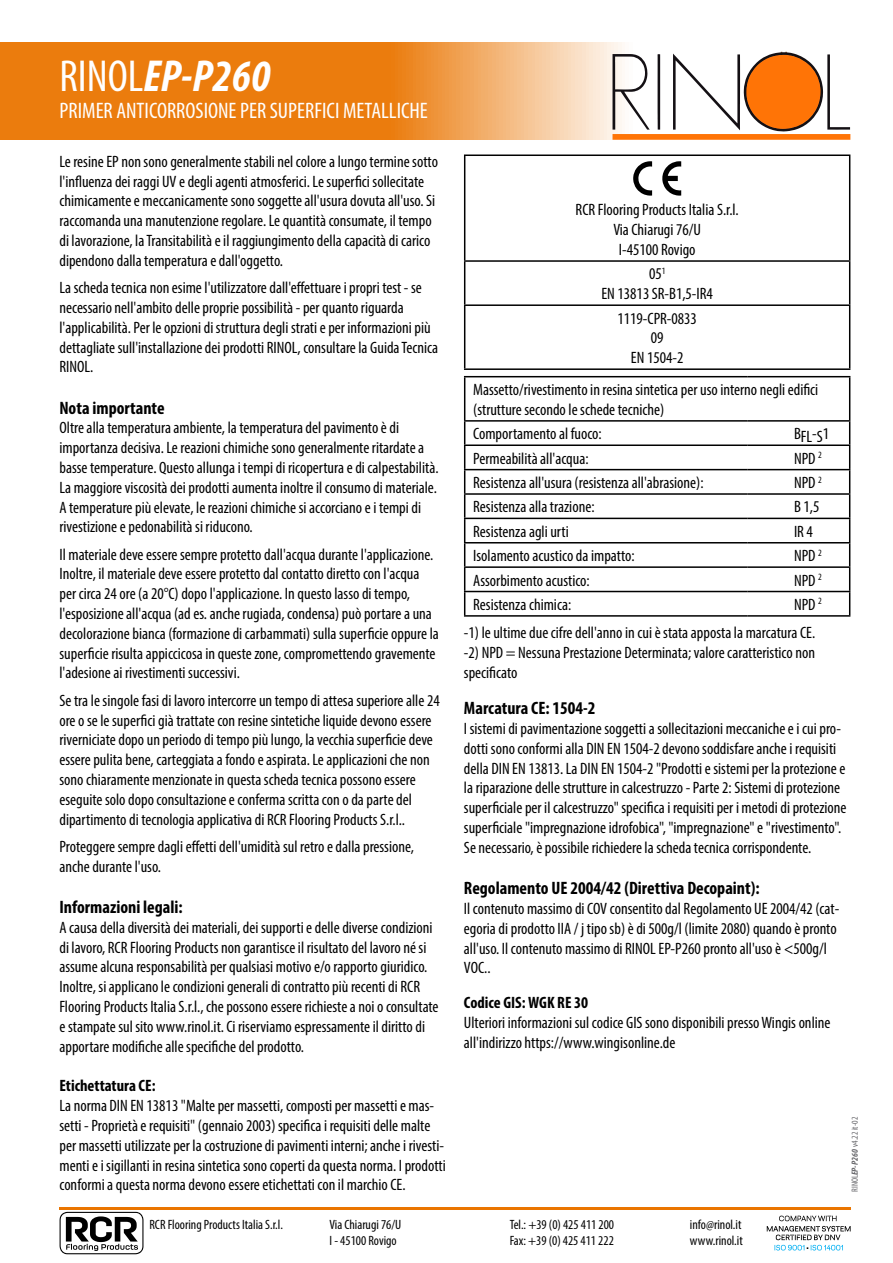
<style>
.page{position:relative;width:893px;height:1263px;background:#fff}
.page>*{position:absolute;margin:0;border:0;box-sizing:border-box;transform-origin:0 0}
.t1{font:italic 700 condensed 45px "Myriad Pro";color:#fff}
.t2{font:condensed 22.5px "Myriad Pro";color:#fff}
.t3{font:700 condensed 18px "Myriad Pro";color:#000}
.t4{font:condensed 16.5px/19.8px "Myriad Pro";color:#000}
.t5{font:700 condensed 16.5px "Myriad Pro";color:#000}
.t6{font:condensed 13.5px/16.2px "Myriad Pro";color:#000}
.t7{font:condensed 9px "Myriad Pro";color:#67676b}
.s1{font-weight:400;font-style:normal}
.s2{font-weight:700;font-style:italic}
</style>
<div class="page">
<hr style="left:464px;top:154px;width:386px;height:2px;background:#000">
<hr style="left:464px;top:156px;width:1px;height:104px;background:#000">
<hr style="left:849px;top:156px;width:1px;height:104px;background:#000">
<hr style="left:464px;top:260px;width:386px;height:2px;background:#000">
<hr style="left:464px;top:262px;width:1px;height:42px;background:#000">
<hr style="left:849px;top:262px;width:1px;height:42px;background:#000">
<hr style="left:464px;top:304px;width:386px;height:2px;background:#000">
<hr style="left:464px;top:306px;width:1px;height:62px;background:#000">
<hr style="left:849px;top:306px;width:1px;height:62px;background:#000">
<hr style="left:464px;top:368px;width:386px;height:2px;background:#000">
<svg style="left:633px;top:161px;width:19px;height:35px"></svg>
<svg style="left:662px;top:161px;width:19px;height:35px"></svg>
<hr style="left:464px;top:376px;width:283px;height:1px;background:#000">
<hr style="left:464px;top:377px;width:1px;height:43px;background:#000">
<hr style="left:747px;top:376px;width:103px;height:1px;background:#000">
<hr style="left:849px;top:377px;width:1px;height:43px;background:#000">
<hr style="left:464px;top:420px;width:283px;height:2px;background:#000">
<hr style="left:747px;top:420px;width:103px;height:2px;background:#000">
<hr style="left:464px;top:444px;width:283px;height:2px;background:#000">
<hr style="left:747px;top:444px;width:103px;height:2px;background:#000">
<hr style="left:464px;top:469px;width:283px;height:1px;background:#000">
<hr style="left:747px;top:469px;width:103px;height:1px;background:#000">
<hr style="left:464px;top:493px;width:283px;height:2px;background:#000">
<hr style="left:747px;top:493px;width:103px;height:2px;background:#000">
<hr style="left:464px;top:518px;width:283px;height:1px;background:#000">
<hr style="left:747px;top:518px;width:103px;height:1px;background:#000">
<hr style="left:464px;top:542px;width:283px;height:1px;background:#000">
<hr style="left:747px;top:542px;width:103px;height:1px;background:#000">
<hr style="left:464px;top:566px;width:283px;height:2px;background:#000">
<hr style="left:747px;top:566px;width:103px;height:2px;background:#000">
<hr style="left:464px;top:591px;width:283px;height:1px;background:#000">
<svg style="left:464px;top:422px;width:1px;height:193px"></svg>
<hr style="left:747px;top:591px;width:103px;height:1px;background:#000">
<svg style="left:849px;top:422px;width:1px;height:193px"></svg>
<hr style="left:464px;top:615px;width:283px;height:2px;background:#000">
<hr style="left:747px;top:615px;width:103px;height:2px;background:#000">
<hr style="left:59px;top:1207px;width:791px;height:2px;background:#ea7500">
<svg style="left:0;top:42px;width:851px;height:98px;background:#ef9943"></svg>
<svg style="left:612px;top:54px;width:38px;height:76px"></svg>
<svg style="left:657px;top:54px;width:3px;height:76px"></svg>
<svg style="left:673px;top:52px;width:177px;height:80px"></svg>
<div style="left:612px;top:134px;width:238px;height:6px;background:#ff7406"></div>
<svg style="left:60px;top:1212px;width:83px;height:42px"></svg>
<svg style="left:767px;top:1215px;width:84px;height:36px"></svg>
<h1 class="t1" style="left:60px;top:48px;width:212px"><span class="s1">RINOL</span>EP-P260</h1>
<h2 class="t2" style="left:60px;top:97px;width:370px">PRIMER ANTICORROSIONE PER SUPERFICI METALLICHE</h2>
<p class="t4" style="left:59px;top:151px;width:380px">Le resine EP non sono generalmente stabili nel colore a lungo termine sotto l'influenza dei raggi UV e degli agenti atmosferici. Le superfici sollecitate chimicamente e meccanicamente sono soggette all'usura dovuta all'uso. Si raccomanda una manutenzione regolare. Le quantità consumate, il tempo di lavorazione, la Transitabilità e il raggiungimento della capacità di carico dipendono dalla temperatura e dall'oggetto.</p>
<p class="t4" style="left:59px;top:278px;width:380px">La scheda tecnica non esime l'utilizzatore dall'effettuare i propri test - se necessario nell'ambito delle proprie possibilità - per quanto riguarda l'applicabilità. Per le opzioni di struttura degli strati e per informazioni più dettagliate sull'installazione dei prodotti RINOL, consultare la Guida Tecnica RINOL.</p>
<p class="t3" style="left:59px;top:396px;width:107px">Nota importante</p>
<p class="t4" style="left:59px;top:418px;width:381px">Oltre alla temperatura ambiente, la temperatura del pavimento è di importanza decisiva. Le reazioni chimiche sono generalmente ritardate a basse temperature. Questo allunga i tempi di ricopertura e di calpestabilità.<br>La maggiore viscosità dei prodotti aumenta inoltre il consumo di materiale.<br>A temperature più elevate, le reazioni chimiche si accorciano e i tempi di rivestizione e pedonabilità si riducono.</p>
<p class="t4" style="left:59px;top:544px;width:381px">Il materiale deve essere sempre protetto dall'acqua durante l'applicazione.<br>Inoltre, il materiale deve essere protetto dal contatto diretto con l'acqua per circa 24 ore (a 20°C) dopo l'applicazione. In questo lasso di tempo, l'esposizione all'acqua (ad es. anche rugiada, condensa) può portare a una decolorazione bianca (formazione di carbammati) sulla superficie oppure la superficie risulta appiccicosa in queste zone, compromettendo gravemente l'adesione ai rivestimenti successivi.</p>
<p class="t4" style="left:59px;top:690px;width:382px">Se tra le singole fasi di lavoro intercorre un tempo di attesa superiore alle 24 ore o se le superfici già trattate con resine sintetiche liquide devono essere riverniciate dopo un periodo di tempo più lungo, la vecchia superficie deve essere pulita bene, carteggiata a fondo e aspirata. Le applicazioni che non sono chiaramente menzionate in questa scheda tecnica possono essere eseguite solo dopo consultazione e conferma scritta con o da parte del dipartimento di tecnologia applicativa di RCR Flooring Products S.r.l..</p>
<p class="t4" style="left:59px;top:836px;width:356px">Proteggere sempre dagli effetti dell'umidità sul retro e dalla pressione, anche durante l'uso.</p>
<p class="t3" style="left:59px;top:896px;width:125px">Informazioni legali:</p>
<p class="t4" style="left:59px;top:917px;width:381px">A causa della diversità dei materiali, dei supporti e delle diverse condizioni di lavoro, RCR Flooring Products non garantisce il risultato del lavoro né si assume alcuna responsabilità per qualsiasi motivo e/o rapporto giuridico.<br>Inoltre, si applicano le condizioni generali di contratto più recenti di RCR Flooring Products Italia S.r.l., che possono essere richieste a noi o consultate e stampate sul sito www.rinol.it. Ci riserviamo espressamente il diritto di apportare modifiche alle specifiche del prodotto.</p>
<p class="t5" style="left:59px;top:1075px;width:98px">Etichettatura CE:</p>
<p class="t4" style="left:59px;top:1095px;width:388px">La norma DIN EN 13813 "Malte per massetti, composti per massetti e mas&shy;setti - Proprietà e requisiti" (gennaio 2003) specifica i requisiti delle malte per massetti utilizzate per la costruzione di pavimenti interni; anche i rivesti&shy;menti e i sigillanti in resina sintetica sono coperti da questa norma. I prodotti conformi a questa norma devono essere etichettati con il marchio CE.</p>
<p class="t4" style="left:576px;top:200px;width:165px;text-align:center">RCR Flooring Products Italia S.r.l.<br>Via Chiarugi 76/U<br>I-45100 Rovigo</p>
<p class="t4" style="left:601px;top:264px;width:113px;text-align:center">05<sup>1<br></sup>EN 13813 SR-B1,5-IR4</p>
<p class="t4" style="left:617px;top:308px;width:81px;text-align:center">1119-CPR-0833<br>09<br>EN 1504-2</p>
<p class="t4" style="left:473px;top:379px;width:347px">Massetto/rivestimento in resina sintetica per uso interno negli edifici (strutture secondo le schede tecniche)</p>
<p class="t4" style="left:473px;top:424px;width:130px">Comportamento al fuoco:</p>
<p class="t4" style="left:794px;top:425px;width:37px">BFL-S1</p>
<p class="t4" style="left:473px;top:448px;width:117px">Permeabilità all'acqua:</p>
<p class="t4" style="left:794px;top:448px;width:29px">NPD <sup>2</sup></p>
<p class="t4" style="left:473px;top:472px;width:232px">Resistenza all'usura (resistenza all'abrasione):</p>
<p class="t4" style="left:794px;top:472px;width:29px">NPD <sup>2</sup></p>
<p class="t4" style="left:473px;top:497px;width:123px">Resistenza alla trazione:</p>
<p class="t4" style="left:794px;top:497px;width:27px">B 1,5</p>
<p class="t4" style="left:473px;top:521px;width:97px">Resistenza agli urti</p>
<p class="t4" style="left:794px;top:521px;width:20px">IR 4</p>
<p class="t4" style="left:473px;top:546px;width:163px">Isolamento acustico da impatto:</p>
<p class="t4" style="left:794px;top:546px;width:29px">NPD <sup>2</sup></p>
<p class="t4" style="left:473px;top:570px;width:118px">Assorbimento acustico:</p>
<p class="t4" style="left:794px;top:570px;width:29px">NPD <sup>2</sup></p>
<p class="t4" style="left:473px;top:594px;width:100px">Resistenza chimica:</p>
<p class="t4" style="left:464px;top:590px;width:359px;line-height:28px;text-indent:330px">NPD <sup>2 </sup>-1) le ultime due cifre dell'anno in cui è stata apposta la marcatura CE.</p>
<p class="t4" style="left:464px;top:642px;width:353px">-2) NPD = Nessuna Prestazione Determinata; valore caratteristico non specificato</p>
<p class="t3" style="left:464px;top:697px;width:133px">Marcatura CE: 1504-2</p>
<p class="t4" style="left:464px;top:718px;width:384px">I sistemi di pavimentazione soggetti a sollecitazioni meccaniche e i cui pro&shy;dotti sono conformi alla DIN EN 1504-2 devono soddisfare anche i requisiti della DIN EN 13813. La DIN EN 1504-2 "Prodotti e sistemi per la protezione e la riparazione delle strutture in calcestruzzo - Parte 2: Sistemi di protezione superficiale per il calcestruzzo" specifica i requisiti per i metodi di protezione superficiale "impregnazione idrofobica", "impregnazione" e "rivestimento".<br>Se necessario, è possibile richiedere la scheda tecnica corrispondente.</p>
<p class="t3" style="left:464px;top:877px;width:297px">Regolamento UE 2004/42 (Direttiva Decopaint):</p>
<p class="t4" style="left:464px;top:898px;width:377px">Il contenuto massimo di COV consentito dal Regolamento UE 2004/42 (cat&shy;egoria di prodotto IIA / j tipo sb) è di 500g/l (limite 2080) quando è pronto all'uso. Il contenuto massimo di RINOL EP-P260 pronto all'uso è &lt;500g/l VOC..</p>
<p class="t5" style="left:464px;top:992px;width:126px">Codice GIS: WGK RE 30</p>
<p class="t4" style="left:464px;top:1012px;width:368px">Ulteriori informazioni sul codice GIS sono disponibili presso Wingis online all'indirizzo https://www.wingisonline.de</p>
<p class="t7" style="left:849px;top:1192px;width:76px;rotate:-90deg">RINOL<span class="s2">EP-P260</span> v4.22 it-02</p>
<p class="t6" style="left:149px;top:1216px;width:135px">RCR Flooring Products Italia S.r.l.</p>
<p class="t6" style="left:330px;top:1216px;width:73px">Via Chiarugi 76/U<br>I - 45100 Rovigo</p>
<p class="t6" style="left:510px;top:1216px;width:106px">Tel.: +39 (0) 425 411 200<br>Fax: +39 (0) 425 411 222</p>
<p class="t6" style="left:690px;top:1216px;width:54px">info@rinol.it www.rinol.it</p>
</div>
